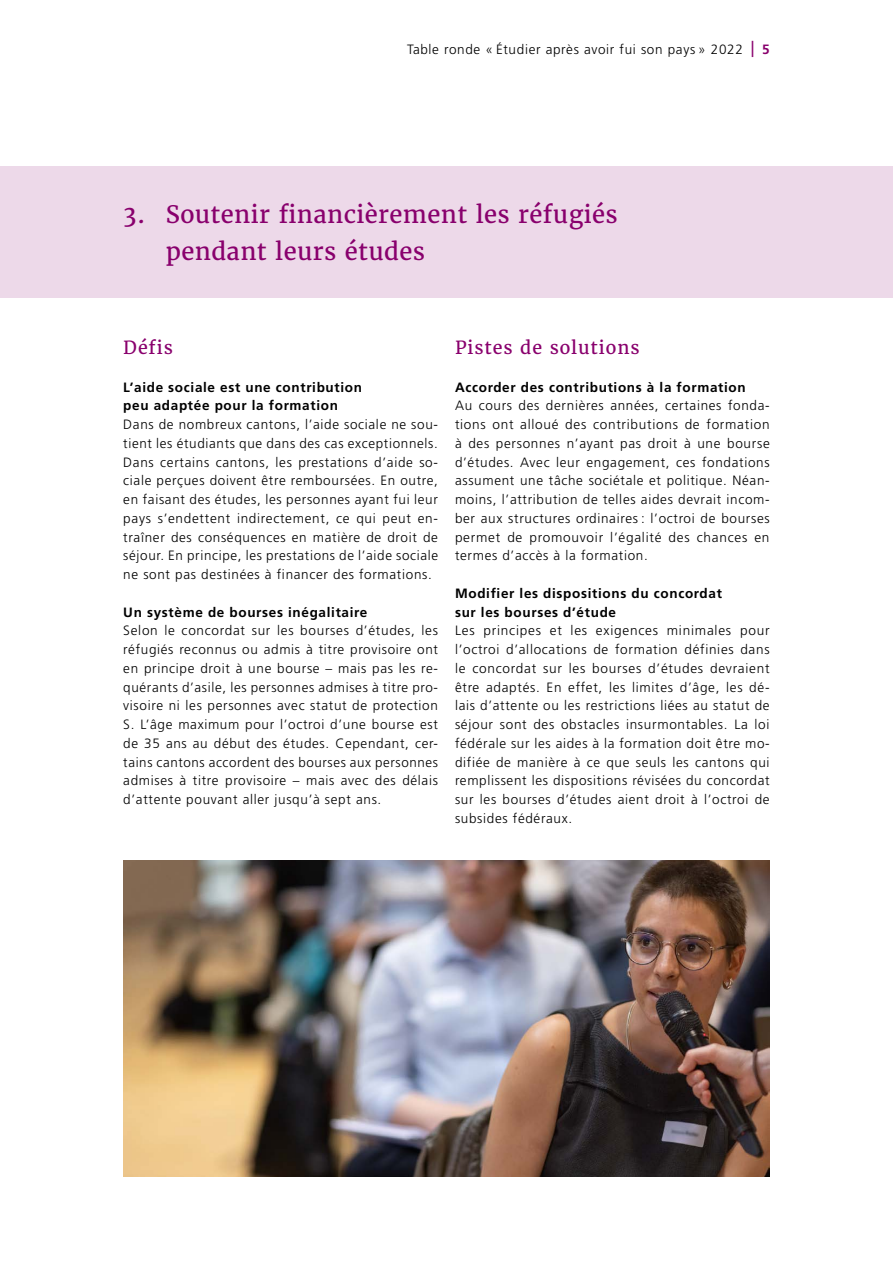
<style>
.page{position:relative;width:893px;height:1263px;background:#fff}
.page>*{position:absolute;margin:0;border:0;box-sizing:border-box;transform-origin:0 0}
.Haupttitel_nummeriert{font:24px/37.5px "Merriweather";letter-spacing:.015em;color:#89006d}
.Untertitel_unnummeriert{font:18px "Merriweather";letter-spacing:.05em;color:#89006d}
.Fliesstext{font:300 13.5px/18.8px "Frutiger LT Std";letter-spacing:.05em;color:#000;text-align:justify}
.Zwischentitel{font:700 13.5px/18.8px "Frutiger LT Std";letter-spacing:.05em;color:#000}
.s1{font-weight:700;font-size:16.2px;color:#89006d}
.s2{font-weight:700;color:#89006d}
</style>
<div class="page">
<img style="left:123px;top:860px;width:647px;height:317px">
<div style="left:0;top:166px;width:893px;height:132px;background:#edd9e9"></div>
<p class="Fliesstext" style="left:407px;top:40px;width:364px">Table ronde « Étudier après avoir fui son pays » 2022 <span class="s1">|</span> <span class="s2">5</span></p>
<h1 class="Haupttitel_nummeriert" style="left:166px;top:195px;width:453px;text-indent:-43px">3. Soutenir financièrement les réfugiés pendant leurs études</h1>
<h2 class="Untertitel_unnummeriert" style="left:123px;top:336px;width:51px">Défis</h2>
<h3 class="Zwischentitel" style="left:123px;top:378px;width:240px">L’aide sociale est une contribution peu -adaptée pour la formation</h3>
<p class="Fliesstext" style="left:123px;top:415px;width:316px">Dans de nombreux cantons, l’aide sociale ne sou&shy;tient les étudiants que dans des cas exceptionnels.<br>Dans certains cantons, les prestations d’aide so&shy;ciale perçues doivent être remboursées. En outre, en faisant des études, les personnes ayant fui leur pays s’endettent indirectement, ce qui peut en&shy;traîner des conséquences en matière de droit de séjour. En principe, les prestations de l’aide sociale ne sont pas destinées à financer des formations.</p>
<h3 class="Zwischentitel" style="left:123px;top:603px;width:246px">Un système de bourses inégalitaire</h3>
<p class="Fliesstext" style="left:123px;top:621px;width:316px">Selon le concordat sur les bourses d’études, les réfugiés reconnus ou admis à titre provisoire ont en principe droit à une bourse – mais pas les re&shy;quérants d’asile, les personnes admises à titre pro&shy;visoire ni les personnes avec statut de protection S. L’âge maximum pour l’octroi d’une bourse est de 35 ans au début des études. Cependant, cer&shy;tains cantons accordent des bourses aux personnes admises à titre provisoire – mais avec des délais d’attente pouvant aller jusqu’à sept ans.</p>
<h2 class="Untertitel_unnummeriert" style="left:455px;top:336px;width:186px">Pistes de solutions</h2>
<h3 class="Zwischentitel" style="left:455px;top:378px;width:292px">Accorder des contributions à la formation</h3>
<p class="Fliesstext" style="left:455px;top:396px;width:316px">Au cours des dernières années, certaines fonda&shy;tions ont alloué des contributions de formation à des personnes n’ayant pas droit à une bourse d’études. Avec leur engagement, ces fondations assument une tâche sociétale et politique. Néan&shy;moins, l’attribution de telles aides devrait incom&shy;ber aux structures ordinaires : l’octroi de bourses permet de promouvoir l’égalité des chances en termes d’accès à la formation.</p>
<h3 class="Zwischentitel" style="left:455px;top:584px;width:268px">Modifier les dispositions du concordat sur les bourses d’étude</h3>
<p class="Fliesstext" style="left:455px;top:621px;width:316px">Les principes et les exigences minimales pour l’octroi d’allocations de formation définies dans le concordat sur les bourses d’études devraient être adaptés. En effet, les limites d’âge, les dé&shy;lais d’attente ou les restrictions liées au statut de séjour sont des obstacles insurmontables. La loi fédérale sur les aides à la formation doit être mo&shy;difiée de manière à ce que seuls les cantons qui remplissent les dispositions révisées du concordat sur les bourses d’études aient droit à l’octroi de subsides fédéraux.</p>
</div>
